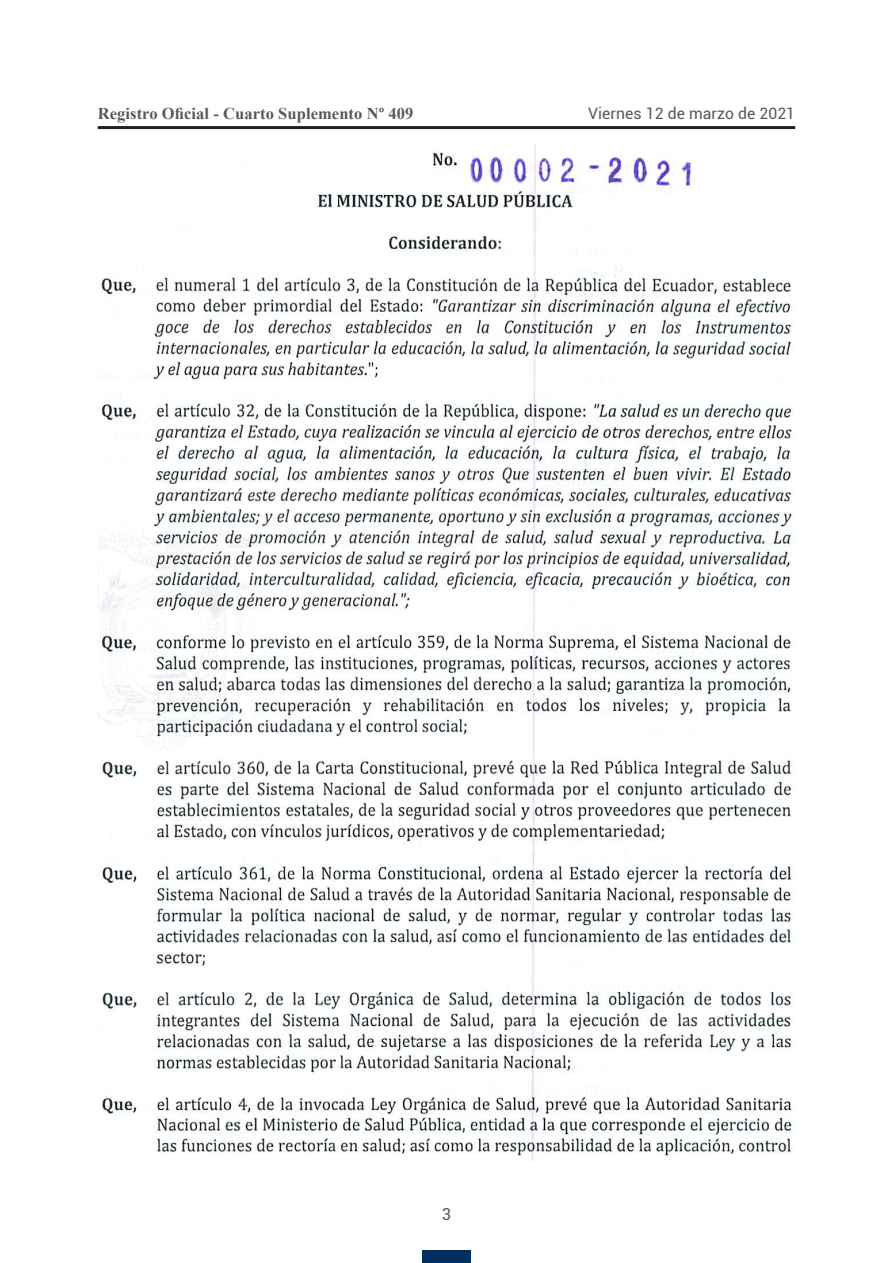
<style>
.page{position:relative;width:893px;height:1263px;background:#fff}
.page>*{position:absolute;margin:0;border:0;box-sizing:border-box;transform-origin:0 0}
.t1{font:700 16.5px "Times New Roman";letter-spacing:.005em;color:#57585a}
.t2{font:16.5px "Roboto";color:#57585a}
.t3{font:15.75px "Roboto";letter-spacing:.005em;color:#57585a}
</style>
<div class="page">
<hr style="left:98px;top:126px;width:697px;height:3px;background:#231f20">
<div style="left:422px;top:1250px;width:49px;height:13px;background:#002e5e"></div>
<img style="left:98px;top:145px;width:696px;height:1016px">
<p class="t1" style="left:98px;top:102px;width:317px">Registro Oficial - Cuarto Suplemento Nº 409</p>
<p class="t3" style="left:588px;top:102px;width:208px">Viernes 12 de marzo de 2021</p>
<p class="t2" style="left:442px;top:1203px;width:11px">3</p>
</div>
